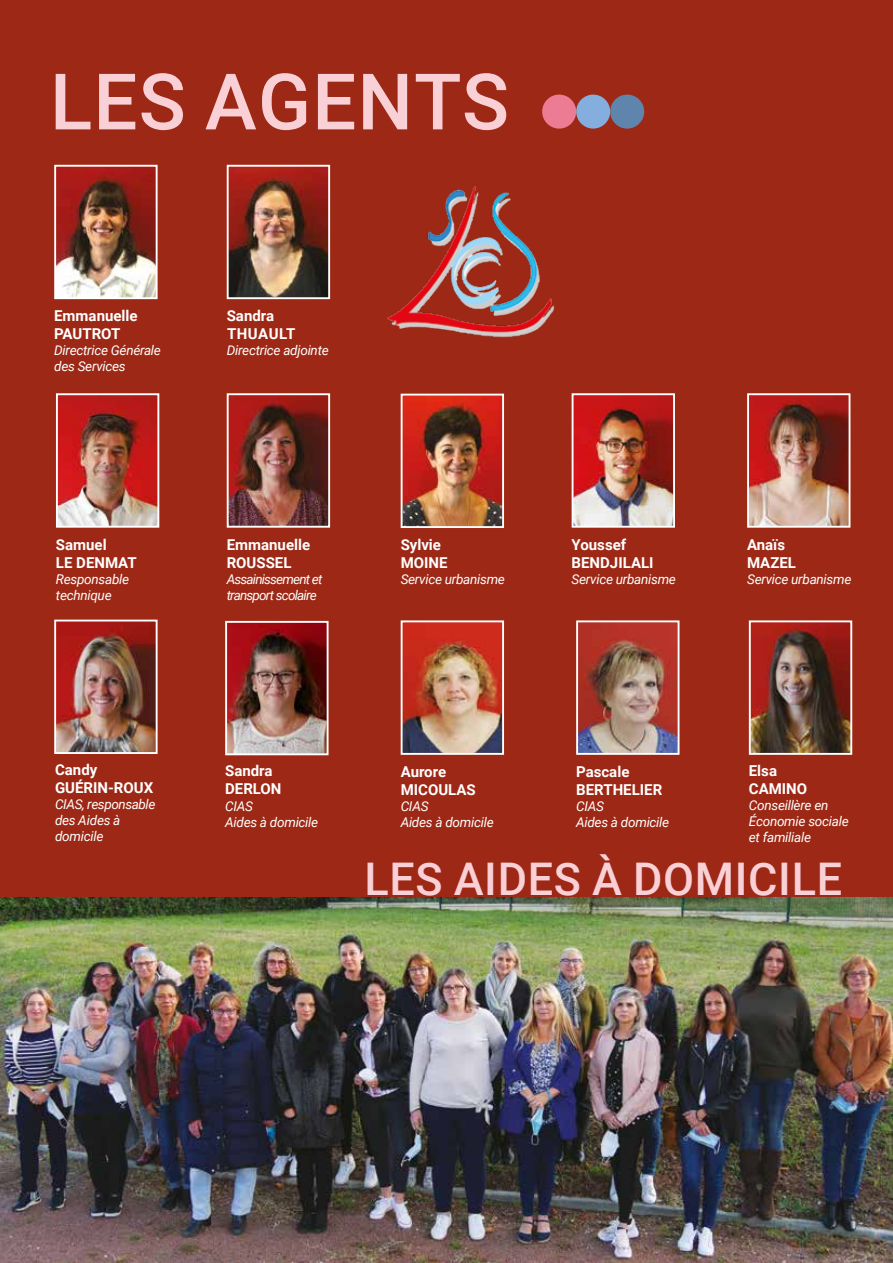
<style>
.page{position:relative;width:893px;height:1263px;background:#9d2815}
.page>*{position:absolute;margin:0;border:0;box-sizing:border-box;transform-origin:0 0}
.t1{font:500 78px "Roboto";letter-spacing:.015em;color:#f8d0d6}
.t2{font:500 45px "Roboto";letter-spacing:.015em;color:#f8d0d6}
.t3{font:700 15px/18px "Roboto";color:#fff}
.t4{font:italic 13.5px/16.2px "Roboto";letter-spacing:-.02em;color:#fff}
.t5{font:italic 13.5px/16.2px "Roboto";letter-spacing:-.06em;color:#fff}
</style>
<div class="page">
<div style="left:542px;top:95px;width:34px;height:34px;background:#ec7c94;border-radius:50%"></div>
<div style="left:576px;top:95px;width:34px;height:34px;background:#83aedd;border-radius:50%"></div>
<div style="left:610px;top:95px;width:34px;height:34px;background:#6085ac;border-radius:50%"></div>
<img style="left:387px;top:186px;width:168px;height:152px">
<img style="left:57px;top:168px;width:98px;height:128px">
<div style="left:54px;top:165px;width:104px;height:134px;border:2px solid #fff"></div>
<img style="left:230px;top:168px;width:97px;height:128px">
<div style="left:227px;top:165px;width:103px;height:134px;border:2px solid #fff"></div>
<img style="left:228px;top:624px;width:98px;height:128px">
<div style="left:225px;top:621px;width:104px;height:134px;border:2px solid #fff"></div>
<img style="left:752px;top:623px;width:97px;height:129px">
<div style="left:749px;top:620px;width:103px;height:135px;border:2px solid #fff"></div>
<img style="left:57px;top:623px;width:98px;height:128px">
<div style="left:54px;top:620px;width:104px;height:134px;border:2px solid #fff"></div>
<img style="left:59px;top:396px;width:97px;height:129px">
<div style="left:56px;top:393px;width:103px;height:135px;border:2px solid #fff"></div>
<img style="left:230px;top:396px;width:97px;height:129px">
<div style="left:227px;top:393px;width:103px;height:135px;border:2px solid #fff"></div>
<img style="left:404px;top:397px;width:97px;height:128px">
<div style="left:401px;top:394px;width:103px;height:134px;border:2px solid #fff"></div>
<img style="left:575px;top:396px;width:97px;height:129px">
<div style="left:572px;top:393px;width:103px;height:135px;border:2px solid #fff"></div>
<img style="left:750px;top:396px;width:97px;height:129px">
<div style="left:747px;top:393px;width:103px;height:135px;border:2px solid #fff"></div>
<img style="left:0;top:897px;width:893px;height:366px">
<img style="left:404px;top:623px;width:97px;height:129px">
<div style="left:401px;top:620px;width:103px;height:135px;border:2px solid #fff"></div>
<img style="left:579px;top:623px;width:97px;height:129px">
<div style="left:576px;top:620px;width:103px;height:135px;border:2px solid #fff"></div>
<h1 class="t1" style="left:50px;top:47px;width:461px">LES AGENTS</h1>
<p class="t3" style="left:54px;top:306px;width:85px">Emmanuelle<br>PAUTROT</p>
<p class="t4" style="left:54px;top:342px;width:108px">Directrice Générale des Services</p>
<p class="t3" style="left:227px;top:306px;width:70px">Sandra<br>THUAULT</p>
<p class="t4" style="left:227px;top:342px;width:104px">Directrice adjointe</p>
<p class="t3" style="left:56px;top:535px;width:82px">Samuel<br>LE DENMAT</p>
<p class="t4" style="left:56px;top:570px;width:75px">Responsable technique</p>
<p class="t3" style="left:55px;top:760px;width:100px">Candy<br>GUÉRIN-ROUX</p>
<p class="t4" style="left:55px;top:795px;width:102px">CIAS, responsable des Aides à domicile</p>
<p class="t3" style="left:227px;top:535px;width:85px">Emmanuelle<br>ROUSSEL</p>
<p class="t5" style="left:227px;top:570px;width:97px">Assainissement et transport scolaire</p>
<p class="t3" style="left:401px;top:535px;width:48px">Sylvie<br>MOINE</p>
<p class="t4" style="left:401px;top:571px;width:106px">Service urbanisme</p>
<p class="t3" style="left:572px;top:535px;width:83px">Youssef<br>BENDJILALI</p>
<p class="t4" style="left:572px;top:570px;width:106px">Service urbanisme</p>
<p class="t3" style="left:747px;top:535px;width:50px">Anaïs<br>MAZEL</p>
<p class="t4" style="left:747px;top:570px;width:106px">Service urbanisme</p>
<p class="t3" style="left:225px;top:761px;width:58px">Sandra<br>DERLON</p>
<p class="t4" style="left:225px;top:797px;width:95px">CIAS<br>Aides à domicile</p>
<p class="t3" style="left:401px;top:762px;width:77px">Aurore<br>MICOULAS</p>
<p class="t4" style="left:401px;top:798px;width:95px">CIAS<br>Aides à domicile</p>
<p class="t3" style="left:576px;top:762px;width:88px">Pascale<br>BERTHELIER</p>
<p class="t4" style="left:576px;top:798px;width:95px">CIAS<br>Aides à domicile</p>
<p class="t3" style="left:749px;top:761px;width:60px">Elsa<br>CAMINO</p>
<p class="t4" style="left:749px;top:796px;width:101px">Conseillère en<br>Économie sociale et familiale</p>
<h2 class="t2" style="left:364px;top:847px;width:479px">LES AIDES À DOMICILE</h2>
</div>
